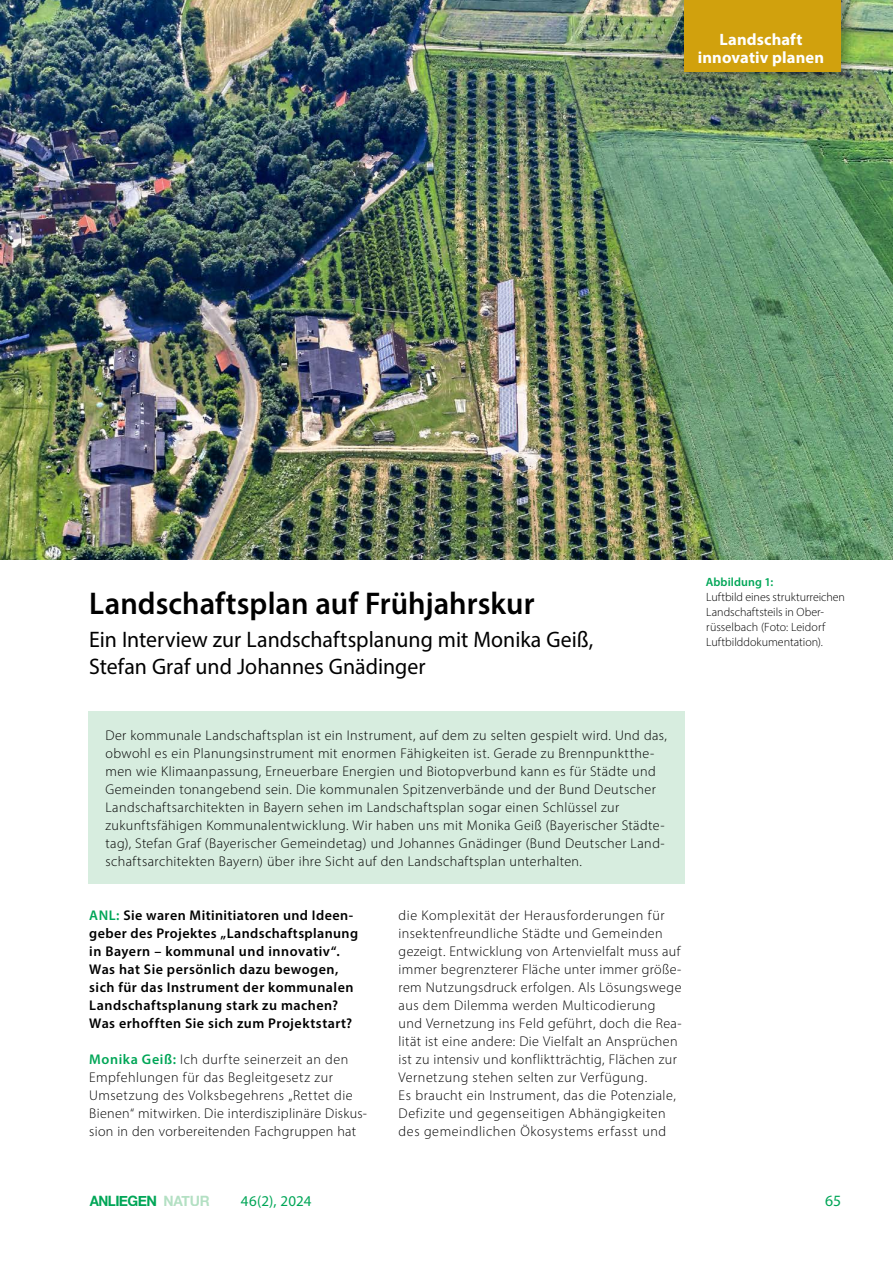
<style>
.page{position:relative;width:893px;height:1263px;background:#fff}
.page>*{position:absolute;margin:0;border:0;box-sizing:border-box;transform-origin:0 0}
.H__Haupttitel{font:600 31.5px "Myriad Pro";color:#000}
.H__Haupttitel-2{font:22.5px/27px "Myriad Pro";color:#000}
.t1{font:700 16.5px/17.2px "Myriad Pro";letter-spacing:.005em;color:#fff;text-align:center}
.t2{font:15.75px "Myriad Pro";color:#00a657}
.t3{font:15px "Myriad Pro";letter-spacing:.005em;color:#00a657}
.t4{font:700 14.25px "Helvetica Neue";letter-spacing:-.035em;color:#00a657;scale:.94 1}
.P__Fließtext_2Sp{font:300 14.1px/18px "Myriad Pro";letter-spacing:.03em;color:#000}
.Interview_Frage{font:600 14.1px/18px "Myriad Pro";letter-spacing:.035em;color:#000}
.Bildlegende_linksbündig{font:300 12px/15px "Myriad Pro";color:#000}
.Bildlegende_Headline_linksbündig{font:600 12px "Myriad Pro";letter-spacing:.01em;color:#00a657}
.s1{color:#00a657}
.s2{font-weight:600;color:#00a657}
.s3{color:rgb(104 193 135/.5)}
</style>
<div class="page">
<div style="left:88px;top:711px;width:597px;height:173px;background:#d7eddf"></div>
<img style="left:0;top:0;width:893px;height:560px">
<div style="left:674px;top:0;width:184px;height:89px;background:#000;opacity:.4"></div>
<div style="left:685px;top:0;width:156px;height:71px;background:#d1a10d"></div>
<p class="t1" style="left:698px;top:31px;width:128px">Landschaft innovativ planen</p>
<p class="H__Haupttitel" style="left:89px;top:583px;width:447px">Landschaftsplan auf Frühjahrskur</p>
<p class="H__Haupttitel-2" style="left:89px;top:625px;width:506px">Ein Interview zur Landschaftsplanung mit Monika Geiß,<br>Stefan Graf und Johannes Gnädinger</p>
<p class="P__Fließtext_2Sp" style="left:105px;top:726px;width:563px">Der kommunale Landschaftsplan ist ein Instrument, auf dem zu selten gespielt wird. Und das, obwohl es ein Planungsinstrument mit enormen Fähigkeiten ist. Gerade zu Brennpunktthe&shy;men wie Klimaanpassung, Erneuerbare Energien und Biotopverbund kann es für Städte und Gemeinden tonangebend sein. Die kommunalen Spitzenverbände und der Bund Deutscher Landschaftsarchitekten in Bayern sehen im Landschaftsplan sogar einen Schlüssel zur zukunftsfähigen Kommunalentwicklung. Wir haben uns mit Monika Geiß (Bayerischer Städte&shy;tag), Stefan Graf (Bayerischer Gemeindetag) und Johannes Gnädinger (Bund Deutscher Land&shy;schaftsarchitekten Bayern) über ihre Sicht auf den Landschaftsplan unterhalten.</p>
<p class="Interview_Frage" style="left:89px;top:905px;width:270px"><span class="s1">ANL:</span> Sie waren Mitinitiatoren und Ideen&shy;geber des Projektes „Landschaftsplanung in Bayern – kommunal und innovativ“.<br>Was hat Sie persönlich dazu bewogen, sich für das Instrument der kommunalen Landschaftsplanung stark zu machen?<br>Was erhofften Sie sich zum Projektstart?</p>
<p class="P__Fließtext_2Sp" style="left:89px;top:1050px;width:279px"><span class="s2">Monika Geiß:</span> Ich durfte seinerzeit an den Empfehlungen für das Begleitgesetz zur Umsetzung des Volksbegehrens „Rettet die Bienen“ mitwirken. Die interdisziplinäre Diskus&shy;sion in den vorbereitenden Fachgruppen hat</p>
<p class="P__Fließtext_2Sp" style="left:399px;top:906px;width:285px">die Komplexität der Herausforderungen für insektenfreundliche Städte und Gemeinden gezeigt. Entwicklung von Artenvielfalt muss auf immer begrenzterer Fläche unter immer größe&shy;rem Nutzungsdruck erfolgen. Als Lösungswege aus dem Dilemma werden Multicodierung und Vernetzung ins Feld geführt, doch die Rea&shy;lität ist eine andere: Die Vielfalt an Ansprüchen ist zu intensiv und konfliktträchtig, Flächen zur Vernetzung stehen selten zur Verfügung.<br>Es braucht ein Instrument, das die Potenziale, Defizite und gegenseitigen Abhängigkeiten des gemeindlichen Ökosystems erfasst und</p>
<p class="Bildlegende_Headline_linksbündig" style="left:706px;top:574px;width:69px">Abbildung 1:</p>
<p class="Bildlegende_linksbündig" style="left:706px;top:589px;width:140px">Luftbild eines strukturreichen<br>Landschaftsteils in Ober&shy;rüsselbach (Foto: Leidorf<br>Luftbilddokumentation).</p>
<p class="t4" style="left:90px;top:1189px;width:129px">ANLIEGEN <span class="s3">NATUR</span></p>
<p class="t3" style="left:241px;top:1191px;width:72px">46(2), 2024</p>
<p class="t2" style="left:825px;top:1191px;width:17px">65</p>
</div>
